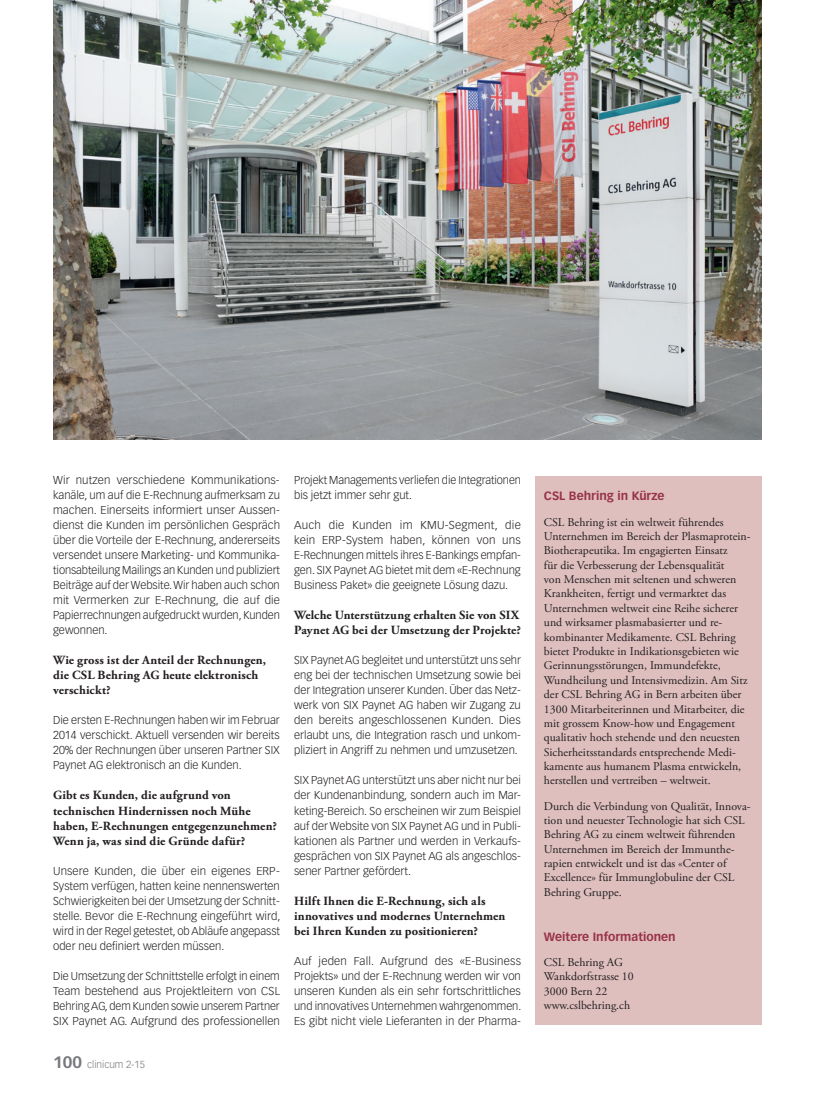
<style>
.page{position:relative;width:815px;height:1099px;background:#fff}
.page>*{position:absolute;margin:0;border:0;box-sizing:border-box;transform-origin:0 0}
.t1{font:700 12.5px/15px "Adobe Garamond Pro";letter-spacing:.01em;color:#231f20}
.t2{font:11.88px/14.4px "Adobe Garamond Pro";color:#231f20}
.t3{font:700 11.88px "Vectora LT Std";color:#983249}
.t4{font:300 11.25px/15px "Vectora LT Std";color:#231f20;text-align:justify}
.t5{font:300 10px "Vectora LT Std";color:#76787b}
.s1{font-weight:700;font-size:16.25px}
</style>
<div class="page">
<img style="left:53px;top:0;width:709px;height:439px">
<div style="left:535px;top:475px;width:227px;height:549px;background:#debfbe"></div>
<p class="t4" style="left:53px;top:473px;width:228px">Wir nutzen verschiedene Kommunikations&shy;kanäle, um auf die E-Rechnung aufmerksam zu machen. Einerseits informiert unser Aussen&shy;dienst die Kunden im persönlichen Gespräch über die Vorteile der E-Rechnung, andererseits versendet unsere Marketing- und Kommunika&shy;tionsabteilung Mailings an Kunden und publiziert Beiträge auf der Website. Wir haben auch schon mit Vermerken zur E-Rechnung, die auf die Papierrechnungen aufgedruckt wurden, Kunden gewonnen.</p>
<p class="t1" style="left:53px;top:653px;width:214px">Wie gross ist der Anteil der Rechnungen, die CSL Behring AG heute elektronisch verschickt?</p>
<p class="t4" style="left:53px;top:713px;width:228px">Die ersten E-Rechnungen haben wir im Februar 2014 verschickt. Aktuell versenden wir bereits 20% der Rechnungen über unseren Partner SIX Paynet AG elektronisch an die Kunden.</p>
<p class="t1" style="left:53px;top:788px;width:225px">Gibt es Kunden, die aufgrund von technischen Hindernissen noch Mühe haben, E-Rechnungen entgegenzunehmen?<br>Wenn ja, was sind die Gründe dafür?</p>
<p class="t4" style="left:53px;top:863px;width:229px;text-align:left">Unsere Kunden, die über ein eigenes ERP-- System verfügen, hatten keine nennenswerten Schwierigkeiten bei der Umsetzung der Schnitt&shy;stelle. Bevor die E-Rechnung eingeführt wird, wird in der Regel getestet, ob Abläufe angepasst oder neu definiert werden müssen.</p>
<p class="t4" style="left:53px;top:968px;width:228px">Die Umsetzung der Schnittstelle erfolgt in einem Team bestehend aus Projektleitern von CSL Behring AG, dem Kunden sowie unserem Partner SIX Paynet AG. Aufgrund des professionellen</p>
<p class="t5" style="left:53px;top:1058px;width:93px"><span class="s1">100</span> clinicum 2-15</p>
<p class="t4" style="left:294px;top:473px;width:228px">Projekt Managements verliefen die Integrationen bis jetzt immer sehr gut.</p>
<p class="t4" style="left:294px;top:518px;width:228px">Auch die Kunden im KMU-Segment, die kein ERP-System haben, können von uns E-Rechnungen mittels ihres E-Bankings empfan&shy;gen. SIX Paynet AG bietet mit dem «E-Rechnung Business Paket» die geeignete Lösung dazu.</p>
<p class="t1" style="left:294px;top:608px;width:228px">Welche Unterstützung erhalten Sie von SIX<br>Paynet AG bei der Umsetzung der Projekte?</p>
<p class="t4" style="left:294px;top:653px;width:228px">SIX Paynet AG begleitet und unterstützt uns sehr eng bei der technischen Umsetzung sowie bei der Integration unserer Kunden. Über das Netz&shy;werk von SIX Paynet AG haben wir Zugang zu den bereits angeschlossenen Kunden. Dies erlaubt uns, die Integration rasch und unkom&shy;pliziert in Angriff zu nehmen und umzusetzen.</p>
<p class="t4" style="left:294px;top:773px;width:228px">SIX Paynet AG unterstützt uns aber nicht nur bei der Kundenanbindung, sondern auch im Mar&shy;keting-Bereich. So erscheinen wir zum Beispiel auf der Website von SIX Paynet AG und in Publi&shy;kationen als Partner und werden in Verkaufs&shy;gesprächen von SIX Paynet AG als angeschlos&shy;sener Partner gefördert.</p>
<p class="t1" style="left:294px;top:893px;width:213px">Hilft Ihnen die E-Rechnung, sich als innovatives und modernes Unternehmen bei Ihren Kunden zu positionieren?</p>
<p class="t4" style="left:294px;top:953px;width:229px">Auf jeden Fall. Aufgrund des «E-Business Projekts» und der E-Rechnung werden wir von unseren Kunden als ein sehr fortschrittliches und innovatives Unternehmen wahrgenommen.<br>Es gibt nicht viele Lieferanten in der Pharma-</p>
<p class="t3" style="left:544px;top:489px;width:122px">CSL Behring in Kürze</p>
<p class="t2" style="left:544px;top:515px;width:208px">CSL Behring ist ein weltweit führendes Unternehmen im Bereich der Plasmaprotein-Biotherapeutika. Im engagierten Einsatz<br>für die Verbesserung der Lebensqualität<br>von Menschen mit seltenen und schweren Krankheiten, fertigt und vermarktet das Unternehmen weltweit eine Reihe sicherer und wirksamer plasmabasierter und re&shy;kombinanter Medikamente. CSL Behring bietet Produkte in Indikationsgebieten wie Gerinnungsstörungen, Immundefekte, Wundheilung und Intensivmedizin. Am Sitz der CSL Behring AG in Bern arbeiten über 1300 Mitarbeiterinnen und Mitarbeiter, die mit grossem Know-how und Engagement qualitativ hoch stehende und den neuesten Sicherheitsstandards entsprechende Medi&shy;kamente aus humanem Plasma entwickeln, herstellen und vertreiben – weltweit.</p>
<p class="t2" style="left:544px;top:799px;width:208px">Durch die Verbindung von Qualität, Innova&shy;tion und neuester Technologie hat sich CSL Behring AG zu einem weltweit führenden Unternehmen im Bereich der Immunthe&shy;rapien entwickelt und ist das «Center of Excellence» für Immunglobuline der CSL Behring Gruppe.</p>
<p class="t3" style="left:544px;top:929px;width:133px">Weitere Informationen</p>
<p class="t2" style="left:544px;top:955px;width:91px">CSL Behring AG<br>Wankdorfstrasse 10<br>3000 Bern 22 www.cslbehring.ch</p>
</div>
